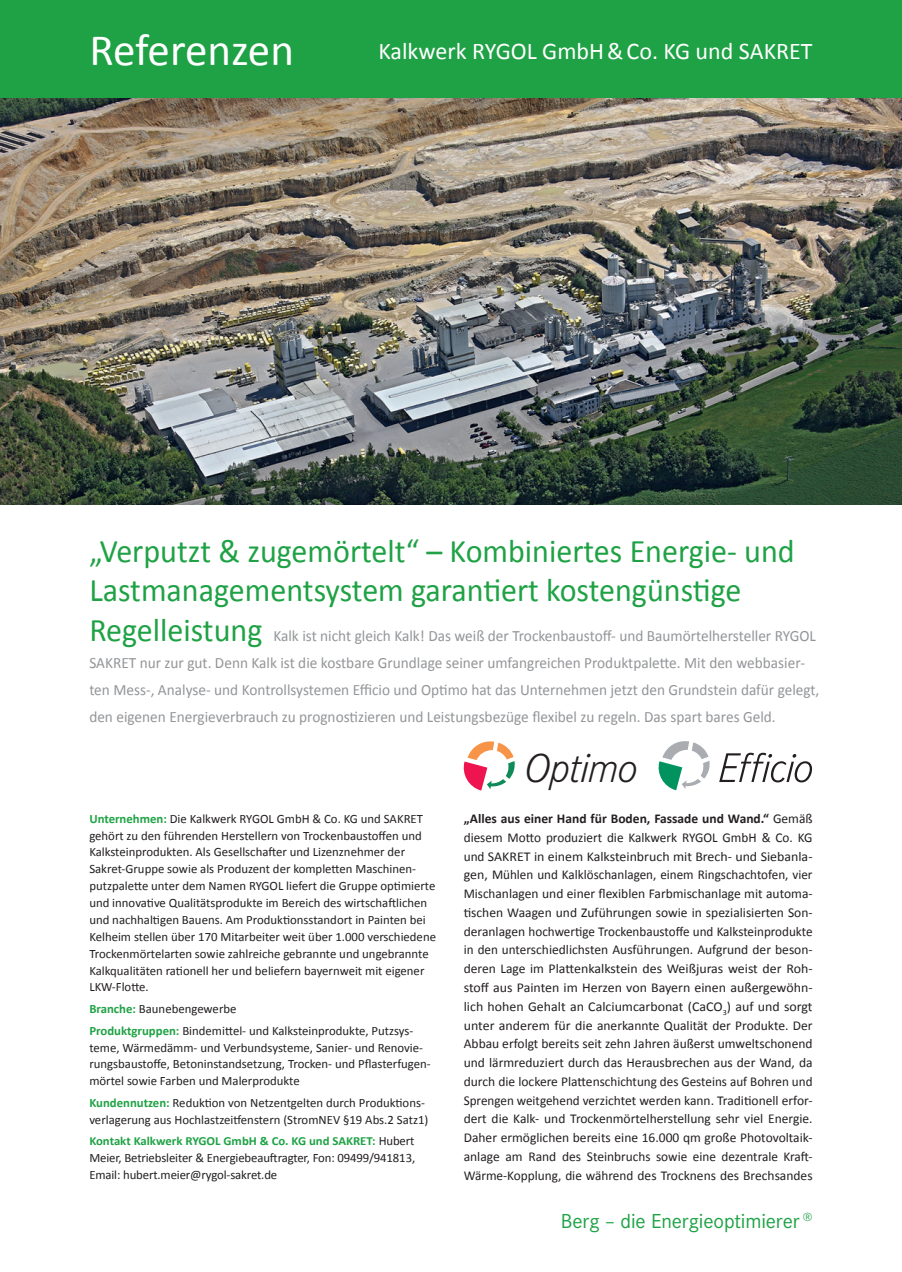
<style>
.page{position:relative;width:902px;height:1272px;background:#fff}
.page>*{position:absolute;margin:0;border:0;box-sizing:border-box;transform-origin:0 0}
.t1{font:45px "Calibri";letter-spacing:-.01em;color:#fff}
.t2{font:italic 300 42px "Corporate S";letter-spacing:-.02em;color:#231f20}
.t3{font:33px/39.6px "Calibri";color:#1fa245}
.t4{font:24px "Calibri";color:#fff}
.t5{font:21px "Corporate S";letter-spacing:-.005em;color:#1fa245}
.t6{font:15.75px/27px "Calibri";color:#939598}
.t7{font:13.5px/18.8px "Calibri";color:#231f20;text-align:justify}
.t8{font:12.75px/16.8px "Calibri";color:#231f20}
.t9{font:700 12.3px "Calibri";color:#1fa245}
.s1{font-size:33px;color:#1fa245}
.s2{font-weight:700;color:#1fa245}
.s3{font-weight:400;font-size:12.75px;color:#231f20}
.s4{font-weight:700}
</style>
<div class="page">
<img style="left:0;top:98px;width:901px;height:406px">
<div style="left:0;top:0;width:901px;height:98px;background:#1fa245"></div>
<svg style="left:719px;top:752px;width:93px;height:30px"></svg>
<svg style="left:658px;top:741px;width:51px;height:49px"></svg>
<svg style="left:463px;top:741px;width:52px;height:49px"></svg>
<p class="t1" style="left:89px;top:22px;width:206px">Referenzen</p>
<p class="t4" style="left:378px;top:37px;width:435px">Kalkwerk RYGOL GmbH&amp;Co. KG und SAKRET</p>
<p class="t3" style="left:89px;top:529px;width:706px">„Verputzt &amp; zugemörtelt“ – Kombiniertes Energie- und<br>Lastmanagementsystem garantiert kostengünstige</p>
<p class="t6" style="left:89px;top:621px;width:731px"><span class="s1">Regelleistung</span> Kalk ist nicht gleich Kalk! Das weiß der Trockenbaustoff- und Baumörtelhersteller RYGOL SAKRET nur zur gut. Denn Kalk ist die kostbare Grundlage seiner umfangreichen Produktpalette. Mit den webbasier&shy;ten Mess-, Analyse- und Kontrollsystemen Efficio und Optimo hat das Unternehmen jetzt den Grundstein dafür gelegt, den eigenen Energieverbrauch zu prognostizieren und Leistungsbezüge flexibel zu regeln. Das spart bares Geld.</p>
<p class="t8" style="left:89px;top:809px;width:348px"><span class="s2">Unternehmen:</span> Die Kalkwerk RYGOL GmbH &amp; Co. KG und SAKRET gehört zu den führenden Herstellern von Trockenbaustoffen und Kalksteinprodukten. Als Gesellschafter und Lizenznehmer der Sakret-Gruppe sowie als Produzent der kompletten Maschinen&shy;putzpalette unter dem Namen RYGOL liefert die Gruppe optimierte und innovative Qualitätsprodukte im Bereich des wirtschaftlichen und nachhaltigen Bauens. Am Produktionsstandort in Painten bei Kelheim stellen über 170 Mitarbeiter weit über 1.000 verschiedene Trockenmörtelarten sowie zahlreiche gebrannte und ungebrannte Kalkqualitäten rationell her und beliefern bayernweit mit eigener LKW-Flotte.</p>
<p class="t8" style="left:89px;top:999px;width:149px"><span class="s2">Branche:</span> Baunebengewerbe</p>
<p class="t8" style="left:89px;top:1021px;width:343px"><span class="s2">Produktgruppen:</span> Bindemittel- und Kalksteinprodukte, Putzsys&shy;teme, Wärmedämm- und Verbundsysteme, Sanier- und Renovie&shy;rungsbaustoffe, Betoninstandsetzung, Trocken- und Pflasterfugen&shy;mörtel sowie Farben und Malerprodukte</p>
<p class="t8" style="left:89px;top:1093px;width:340px"><span class="s2">Kundennutzen:</span> Reduktion von Netzentgelten durch Produktions&shy;verlagerung aus Hochlastzeitfenstern (StromNEV §19 Abs.2 Satz1)</p>
<p class="t9" style="left:89px;top:1132px;width:326px">Kontakt Kalkwerk RYGOL GmbH &amp; Co. KG und SAKRET: <span class="s3">Hubert</span></p>
<p class="t8" style="left:89px;top:1148px;width:327px">Meier, Betriebsleiter &amp; Energiebeauftragter, Fon: 09499/941813,<br>Email: hubert.meier@rygol-sakret.de</p>
<p class="t2" style="left:524px;top:744px;width:115px">Optimo</p>
<p class="t7" style="left:463px;top:808px;width:350px"><span class="s4">„Alles aus einer Hand für Boden, Fassade und Wand.“</span> Gemäß diesem Motto produziert die Kalkwerk RYGOL GmbH &amp; Co. KG und SAKRET in einem Kalksteinbruch mit Brech- und Siebanla&shy;gen, Mühlen und Kalklöschanlagen, einem Ringschachtofen, vier Mischanlagen und einer flexiblen Farbmischanlage mit automa&shy;tischen Waagen und Zuführungen sowie in spezialisierten Son&shy;deranlagen hochwertige Trockenbaustoffe und Kalksteinprodukte in den unterschiedlichsten Ausführungen. Aufgrund der beson&shy;deren Lage im Plattenkalkstein des Weißjuras weist der Roh&shy;stoff aus Painten im Herzen von Bayern einen außergewöhn&shy;lich hohen Gehalt an Calciumcarbonat (CaCO<sub>3</sub>) auf und sorgt unter anderem für die anerkannte Qualität der Produkte. Der Abbau erfolgt bereits seit zehn Jahren äußerst umweltschonend und lärmreduziert durch das Herausbrechen aus der Wand, da durch die lockere Plattenschichtung des Gesteins auf Bohren und Sprengen weitgehend verzichtet werden kann. Traditionell erfor&shy;dert die Kalk- und Trockenmörtelherstellung sehr viel Energie.<br>Daher ermöglichen bereits eine 16.000 qm große Photovoltaik&shy;anlage am Rand des Steinbruchs sowie eine dezentrale Kraft-Wärme-Kopplung, die während des Trocknens des Brechsandes</p>
<p class="t5" style="left:560px;top:1209px;width:253px">Berg – die Energieoptimierer <sup>®</sup></p>
</div>
